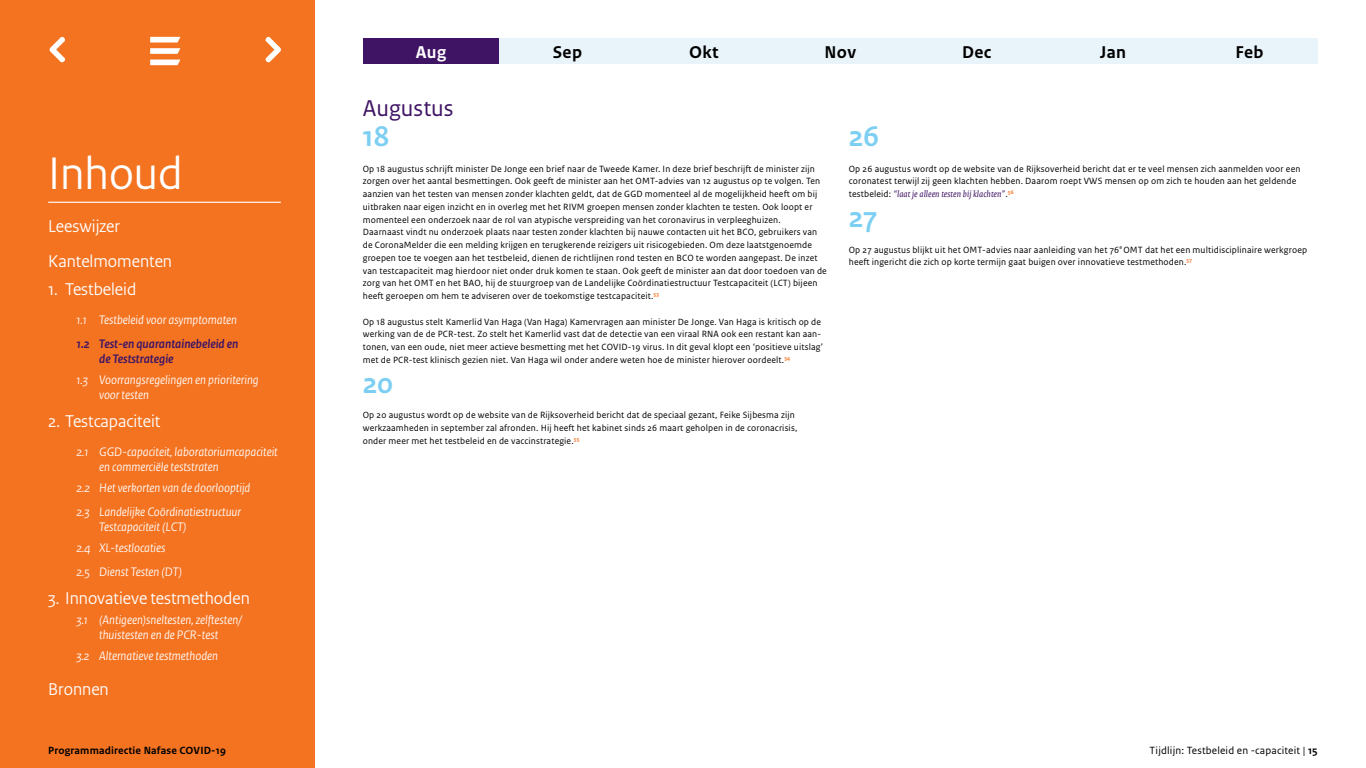
<style>
.page{position:relative;width:1366px;height:768px;background:#fff}
.page>*{position:absolute;margin:0;border:0;box-sizing:border-box;transform-origin:0 0}
.Kop_1{font:48px "Rijksoverheid Sans Heading";color:#fff}
.Dag{font:700 30px "Rijksoverheid Sans Heading";color:#7ccff2}
.Maand{font:24px "Rijksoverheid Sans Text";color:#3f1464}
.Kop_2_genummerd-1a{font:18px "Rijksoverheid Sans Heading";color:#fff}
.Kop_2{font:18px "Rijksoverheid Sans Heading";color:#fff}
.Maand_Zwart{font:700 18px "Rijksoverheid Sans Text";letter-spacing:.015em;color:#000}
.Maand_Wit{font:700 18px "Rijksoverheid Sans Text";color:#fff}
.Kop_2_subnummer{font:italic 13px/15px "Rijksoverheid Sans Heading";color:#fff}
.Kop_2_subnummer_Paar{font:italic 700 13px/15px "Rijksoverheid Sans Heading";color:#3f1464}
.t1{font:11px "Rijksoverheid Sans Text";letter-spacing:.015em;color:#000}
.t2{font:700 11px "Rijksoverheid Sans Text";letter-spacing:.015em;color:#000}
.Plat{font:9.5px/12.8px "Rijksoverheid Sans Text";letter-spacing:.015em;color:#000}
.s1{font-family:"Rijksoverheid Serif";font-style:italic;color:#3f1464}
.s2{font-weight:700}
</style>
<div class="page">
<div style="left:0;top:0;width:315px;height:768px;background:#f47321"></div>
<hr style="left:48px;top:202px;width:233px;height:1px;background:#fff">
<svg style="left:150px;top:37px;width:30px;height:17px"></svg>
<svg style="left:150px;top:60px;width:30px;height:5px"></svg>
<svg style="left:49px;top:36px;width:16px;height:27px"></svg>
<svg style="left:265px;top:36px;width:16px;height:27px"></svg>
<div style="left:363px;top:38px;width:136px;height:26px;background:#3f1464"></div>
<div style="left:499px;top:38px;width:137px;height:26px;background:#e9f4fa"></div>
<div style="left:636px;top:38px;width:136px;height:26px;background:#e9f4fa"></div>
<div style="left:772px;top:38px;width:137px;height:26px;background:#e9f4fa"></div>
<div style="left:909px;top:38px;width:136px;height:26px;background:#e9f4fa"></div>
<div style="left:1045px;top:38px;width:136px;height:26px;background:#e9f4fa"></div>
<div style="left:1181px;top:38px;width:137px;height:26px;background:#e9f4fa"></div>
<h1 class="Kop_1" style="left:48px;top:146px;width:136px">Inhoud</h1>
<h2 class="Kop_2" style="left:48px;top:216px;width:73px">Leeswijzer</h2>
<h2 class="Kop_2" style="left:48px;top:251px;width:125px">Kantelmomenten</h2>
<h2 class="Kop_2_genummerd-1a" style="left:48px;top:279px;width:90px">1. Testbeleid</h2>
<h2 class="Kop_2_subnummer" style="left:77px;top:313px;width:162px">1.1 Testbeleid voor asymptomaten</h2>
<h2 class="Kop_2_subnummer_Paar" style="left:99px;top:337px;width:141px;text-indent:-23px">1.2 Test-en quarantainebeleid en de Teststrategie</h2>
<h2 class="Kop_2_subnummer" style="left:99px;top:373px;width:161px;text-indent:-23px">1.3 Voorrangsregelingen en prioritering voor testen</h2>
<h2 class="Kop_2_genummerd-1a" style="left:48px;top:411px;width:114px">2. Testcapaciteit</h2>
<h2 class="Kop_2_subnummer" style="left:99px;top:445px;width:180px;text-indent:-23px">2.1 GGD-capaciteit, laboratoriumcapaciteit en commerciële teststraten</h2>
<h2 class="Kop_2_subnummer" style="left:77px;top:481px;width:175px">2.2 Het verkorten van de doorlooptijd</h2>
<h2 class="Kop_2_subnummer" style="left:99px;top:505px;width:143px;text-indent:-23px">2.3 Landelijke Coördinatiestructuur<br>Testcapaciteit (LCT)</h2>
<h2 class="Kop_2_subnummer" style="left:77px;top:541px;width:91px">2.4 XL-testlocaties</h2>
<h2 class="Kop_2_subnummer" style="left:77px;top:565px;width:107px">2.5 Dienst Testen (DT)</h2>
<h2 class="Kop_2_genummerd-1a" style="left:48px;top:588px;width:203px">3. Innovatieve testmethoden</h2>
<h2 class="Kop_2_subnummer" style="left:77px;top:613px;width:167px;text-align:center">3.1 (Antigeen)sneltesten, zelftesten/ thuistesten en de PCR-test</h2>
<h2 class="Kop_2_subnummer" style="left:77px;top:649px;width:143px">3.2 Alternatieve testmethoden</h2>
<h2 class="Kop_2" style="left:48px;top:678px;width:62px">Bronnen</h2>
<p class="Maand_Wit" style="left:416px;top:42px;width:32px">Aug</p>
<p class="Maand_Zwart" style="left:553px;top:42px;width:31px">Sep</p>
<p class="Maand_Zwart" style="left:689px;top:42px;width:31px">Okt</p>
<p class="Maand_Zwart" style="left:825px;top:42px;width:33px">Nov</p>
<p class="Maand_Zwart" style="left:962px;top:42px;width:31px">Dec</p>
<p class="Maand_Zwart" style="left:1100px;top:42px;width:27px">Jan</p>
<p class="Maand_Zwart" style="left:1236px;top:42px;width:29px">Feb</p>
<h2 class="Maand" style="left:363px;top:94px;width:92px">Augustus</h2>
<h1 class="Dag" style="left:363px;top:119px;width:28px">18</h1>
<p class="Plat" style="left:363px;top:162px;width:459px">Op 18 augustus schrijft minister De Jonge een brief naar de Tweede Kamer. In deze brief beschrijft de minister zijn zorgen over het aantal besmettingen. Ook geeft de minister aan het OMT-advies van 12 augustus op te volgen. Ten aanzien van het testen van mensen zonder klachten geldt, dat de GGD momenteel al de mogelijkheid heeft om bij uitbraken naar eigen inzicht en in overleg met het RIVM groepen mensen zonder klachten te testen. Ook loopt er momenteel een onderzoek naar de rol van atypische verspreiding van het coronavirus in verpleeghuizen.</p>
<p class="Plat" style="left:363px;top:226px;width:456px">Daarnaast vindt nu onderzoek plaats naar testen zonder klachten bij nauwe contacten uit het BCO, gebruikers van</p>
<p class="Plat" style="left:363px;top:239px;width:466px">de CoronaMelder die een melding krijgen en terugkerende reizigers uit risicogebieden. Om deze laatstgenoemde groepen toe te voegen aan het testbeleid, dienen de richtlijnen rond testen en BCO te worden aangepast. De inzet van testcapaciteit mag hierdoor niet onder druk komen te staan. Ook geeft de minister aan dat door toedoen van de zorg van het OMT en het BAO, hij de stuurgroep van de Landelijke Coördinatiestructuur Testcapaciteit (LCT) bijeen heeft geroepen om hem te adviseren over de toekomstige testcapaciteit.<sup>53</sup></p>
<p class="Plat" style="left:363px;top:315px;width:462px">Op 18 augustus stelt Kamerlid Van Haga (Van Haga) Kamervragen aan minister De Jonge. Van Haga is kritisch op de werking van de de PCR-test. Zo stelt het Kamerlid vast dat de detectie van een viraal RNA ook een restant kan aan&shy;tonen, van een oude, niet meer actieve besmetting met het COVID-19 virus. In dit geval klopt een ‘positieve uitslag’ met de PCR-test klinisch gezien niet. Van Haga wil onder andere weten hoe de minister hierover oordeelt.<sup>54</sup></p>
<h1 class="Dag" style="left:363px;top:366px;width:32px">20</h1>
<p class="Plat" style="left:363px;top:409px;width:434px">Op 20 augustus wordt op de website van de Rijksoverheid bericht dat de speciaal gezant, Feike Sijbesma zijn</p>
<p class="Plat" style="left:363px;top:422px;width:436px">werkzaamheden in september zal afronden. Hij heeft het kabinet sinds 26 maart geholpen in de coronacrisis,</p>
<p class="Plat" style="left:363px;top:435px;width:218px">onder meer met het testbeleid en de vaccinstrategie.<sup>55</sup></p>
<h1 class="Dag" style="left:849px;top:119px;width:32px">26</h1>
<p class="Plat" style="left:849px;top:162px;width:453px">Op 26 augustus wordt op de website van de Rijksoverheid bericht dat er te veel mensen zich aanmelden voor een coronatest terwijl zij geen klachten hebben. Daarom roept VWS mensen op om zich te houden aan het geldende testbeleid: <span class="s1">“laat je alleen testen bij klachten”</span>.<sup>56</sup></p>
<h1 class="Dag" style="left:849px;top:200px;width:30px">27</h1>
<p class="Plat" style="left:849px;top:243px;width:460px">Op 27 augustus blijkt uit het OMT-advies naar aanleiding van het 76<sup>e</sup> OMT dat het een multidisciplinaire werkgroep heeft ingericht die zich op korte termijn gaat buigen over innovatieve testmethoden.<sup>57</sup></p>
<p class="t2" style="left:48px;top:744px;width:179px">Programmadirectie Nafase COVID-19</p>
<p class="t1" style="left:1150px;top:744px;width:170px">Tijdlijn: Testbeleid en -capaciteit | <span class="s2">15</span></p>
</div>
